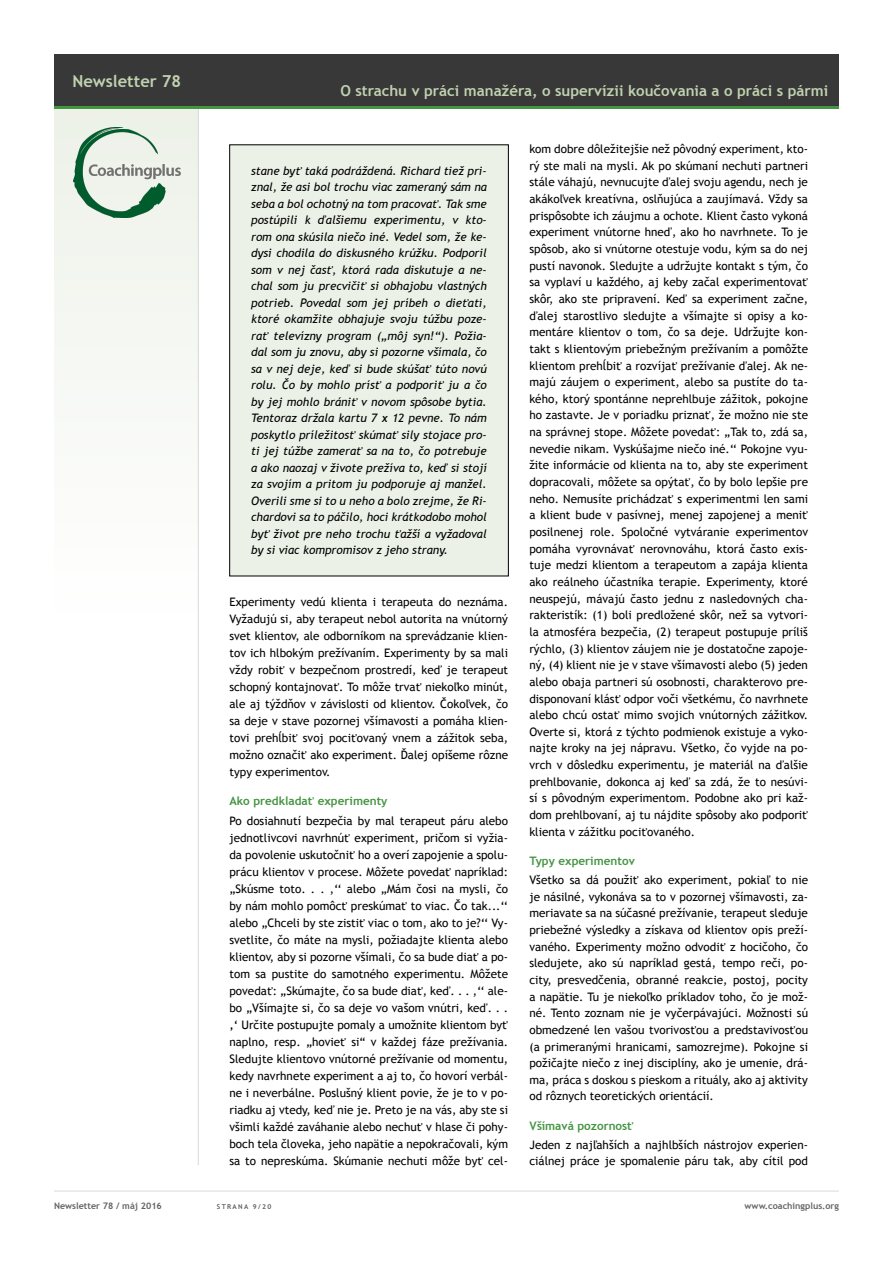
<style>
.page{position:relative;width:893px;height:1263px;background:#fff}
.page>*{position:absolute;margin:0;border:0;box-sizing:border-box;transform-origin:0 0}
.t1{font:700 16.5px "Trebuchet MS";color:#c0d2b0}
.t2{font:700 15px "Trebuchet MS";color:#c0d2b0}
.t3{font:11.7px/16.6px "Trebuchet MS";color:#000;text-align:justify}
.t4{font:italic 11.7px/16.5px "Trebuchet MS";color:#000;text-align:justify}
.t5{font:700 11.7px "Trebuchet MS";color:#449542}
.t6{font:700 9px "Trebuchet MS";color:#636362}
.t7{font:700 6.75px "Trebuchet MS";letter-spacing:.2em;color:#636362}
</style>
<div class="page">
<div style="left:54px;top:106px;width:145px;height:525px;background:#f7f9f5"></div>
<hr style="left:54px;top:1191px;width:785px;height:1px;background:#dadad9">
<hr style="left:198px;top:108px;width:1px;height:1057px;background:#dadad9">
<div style="left:54px;top:54px;width:785px;height:53px;background:#383838"></div>
<hr style="left:54px;top:106px;width:785px;height:3px;background:#449542">
<img style="left:74px;top:127px;width:106px;height:91px">
<div style="left:230px;top:145px;width:278px;height:431px;background:#ecf1e8"></div>
<div style="left:229px;top:145px;width:280px;height:431px;border:1px solid #000"></div>
<h1 class="t1" style="left:72px;top:70px;width:110px">Newsletter 78</h1>
<p class="t2" style="left:340px;top:81px;width:489px">O strachu v práci manažéra, o supervízii koučovania a o práci s pármi</p>
<p class="t4" style="left:251px;top:162px;width:237px">stane byť taká podráždená. Richard tiež pri&shy;znal, že asi bol trochu viac zameraný sám na seba a bol ochotný na tom pracovať. Tak sme postúpili k ďalšiemu experimentu, v kto&shy;rom ona skúsila niečo iné. Vedel som, že ke&shy;dysi chodila do diskusného krúžku. Podporil som v nej časť, ktorá rada diskutuje a ne&shy;chal som ju precvičiť si obhajobu vlastných potrieb. Povedal som jej príbeh o dieťati, ktoré okamžite obhajuje svoju túžbu poze&shy;rať televízny program („môj syn!“). Požia&shy;dal som ju znovu, aby si pozorne všímala, čo sa v nej deje, keď si bude skúšať túto novú rolu. Čo by mohlo prísť a podporiť ju a čo by jej mohlo brániť v novom spôsobe bytia.<br>Tentoraz držala kartu 7 x 12 pevne. To nám poskytlo príležitosť skúmať sily stojace pro&shy;ti jej túžbe zamerať sa na to, čo potrebuje a ako naozaj v živote prežíva to, keď si stojí za svojím a pritom ju podporuje aj manžel.<br>Overili sme si to u neho a bolo zrejme, že Ri&shy;chardovi sa to páčilo, hoci krátkodobo mohol byť život pre neho trochu ťažší a vyžadoval by si viac kompromisov z jeho strany.</p>
<p class="t3" style="left:229px;top:593px;width:280px">Experimenty vedú klienta i terapeuta do neznáma.<br>Vyžadujú si, aby terapeut nebol autorita na vnútorný svet klientov, ale odborníkom na sprevádzanie klien&shy;tov ich hlbokým prežívaním. Experimenty by sa mali vždy robiť v bezpečnom prostredí, keď je terapeut schopný kontajnovať. To môže trvať niekoľko minút, ale aj týždňov v závislosti od klientov. Čokoľvek, čo sa deje v stave pozornej všímavosti a pomáha klien&shy;tovi prehĺbiť svoj pociťovaný vnem a zážitok seba, možno označiť ako experiment. Ďalej opíšeme rôzne typy experimentov.</p>
<p class="t5" style="left:229px;top:794px;width:160px">Ako predkladať experimenty</p>
<p class="t3" style="left:229px;top:812px;width:280px">Po dosiahnutí bezpečia by mal terapeut páru alebo jednotlivcovi navrhnúť experiment, pričom si vyžia&shy;da povolenie uskutočniť ho a overí zapojenie a spolu&shy;prácu klientov v procese. Môžete povedať napríklad: „Skúsme toto. . . ,‘‘ alebo „Mám čosi na mysli, čo by nám mohlo pomôcť preskúmať to viac. Čo tak...‘‘ alebo „Chceli by ste zistiť viac o tom, ako to je?‘‘ Vy&shy;svetlite, čo máte na mysli, požiadajte klienta alebo klientov, aby si pozorne všímali, čo sa bude diať a po&shy;tom sa pustite do samotného experimentu. Môžete povedať: „Skúmajte, čo sa bude diať, keď. . . ,‘‘ ale&shy;bo „Všímajte si, čo sa deje vo vašom vnútri, keď. . . ‚‘ Určite postupujte pomaly a umožnite klientom byť naplno, resp. „hovieť si“ v každej fáze prežívania.<br>Sledujte klientovo vnútorné prežívanie od momentu, kedy navrhnete experiment a aj to, čo hovorí verbál&shy;ne i neverbálne. Poslušný klient povie, že je to v po&shy;riadku aj vtedy, keď nie je. Preto je na vás, aby ste si všimli každé zaváhanie alebo nechuť v hlase či pohy&shy;boch tela človeka, jeho napätie a nepokračovali, kým sa to nepreskúma. Skúmanie nechuti môže byť cel-</p>
<p class="t3" style="left:529px;top:141px;width:280px">kom dobre dôležitejšie než pôvodný experiment, kto&shy;rý ste mali na mysli. Ak po skúmaní nechuti partneri stále váhajú, nevnucujte ďalej svoju agendu, nech je akákoľvek kreatívna, oslňujúca a zaujímavá. Vždy sa prispôsobte ich záujmu a ochote. Klient často vykoná experiment vnútorne hneď, ako ho navrhnete. To je spôsob, ako si vnútorne otestuje vodu, kým sa do nej pustí navonok. Sledujte a udržujte kontakt s tým, čo sa vyplaví u každého, aj keby začal experimentovať skôr, ako ste pripravení. Keď sa experiment začne, ďalej starostlivo sledujte a všímajte si opisy a ko&shy;mentáre klientov o tom, čo sa deje. Udržujte kon&shy;takt s klientovým priebežným prežívaním a pomôžte klientom prehĺbiť a rozvíjať prežívanie ďalej. Ak ne&shy;majú záujem o experiment, alebo sa pustíte do ta&shy;kého, ktorý spontánne neprehlbuje zážitok, pokojne ho zastavte. Je v poriadku priznať, že možno nie ste na správnej stope. Môžete povedať: „Tak to, zdá sa, nevedie nikam. Vyskúšajme niečo iné.‘‘ Pokojne vyu&shy;žite informácie od klienta na to, aby ste experiment dopracovali, môžete sa opýtať, čo by bolo lepšie pre neho. Nemusíte prichádzať s experimentmi len sami a klient bude v pasívnej, menej zapojenej a meniť posilnenej role. Spoločné vytváranie experimentov pomáha vyrovnávať nerovnováhu, ktorá často exis&shy;tuje medzi klientom a terapeutom a zapája klienta ako reálneho účastníka terapie. Experimenty, ktoré neuspejú, mávajú často jednu z nasledovných cha&shy;rakteristík: (1) boli predložené skôr, než sa vytvori&shy;la atmosféra bezpečia, (2) terapeut postupuje príliš rýchlo, (3) klientov záujem nie je dostatočne zapoje&shy;ný, (4) klient nie je v stave všímavosti alebo (5) jeden alebo obaja partneri sú osobnosti, charakterovo pre&shy;disponovaní klásť odpor voči všetkému, čo navrhnete alebo chcú ostať mimo svojich vnútorných zážitkov.<br>Overte si, ktorá z týchto podmienok existuje a vyko&shy;najte kroky na jej nápravu. Všetko, čo vyjde na po&shy;vrch v dôsledku experimentu, je materiál na ďalšie prehlbovanie, dokonca aj keď sa zdá, že to nesúvi&shy;sí s pôvodným experimentom. Podobne ako pri kaž&shy;dom prehlbovaní, aj tu nájdite spôsoby ako podporiť klienta v zážitku pociťovaného.</p>
<p class="t5" style="left:529px;top:853px;width:107px">Typy experimentov</p>
<p class="t3" style="left:529px;top:872px;width:280px">Všetko sa dá použiť ako experiment, pokiaľ to nie je násilné, vykonáva sa to v pozornej všímavosti, za&shy;meriavate sa na súčasné prežívanie, terapeut sleduje priebežné výsledky a získava od klientov opis preží&shy;vaného. Experimenty možno odvodiť z hocičoho, čo sledujete, ako sú napríklad gestá, tempo reči, po&shy;city, presvedčenia, obranné reakcie, postoj, pocity a napätie. Tu je niekoľko príkladov toho, čo je mož&shy;né. Tento zoznam nie je vyčerpávajúci. Možnosti sú obmedzené len vašou tvorivosťou a predstavivosťou (a primeranými hranicami, samozrejme). Pokojne si požičajte niečo z inej disciplíny, ako je umenie, drá&shy;ma, práca s doskou s pieskom a rituály, ako aj aktivity od rôznych teoretických orientácií.</p>
<p class="t5" style="left:529px;top:1118px;width:106px">Všímavá pozornosť</p>
<p class="t3" style="left:529px;top:1136px;width:280px">Jeden z najľahších a najhlbších nástrojov experien&shy;ciálnej práce je spomalenie páru tak, aby cítil pod</p>
<p class="t6" style="left:54px;top:1200px;width:109px">Newsletter 78 / máj 2016</p>
<p class="t7" style="left:217px;top:1202px;width:56px">st rana 9/20</p>
<p class="t6" style="left:745px;top:1200px;width:96px">www.coachingplus.org</p>
</div>
